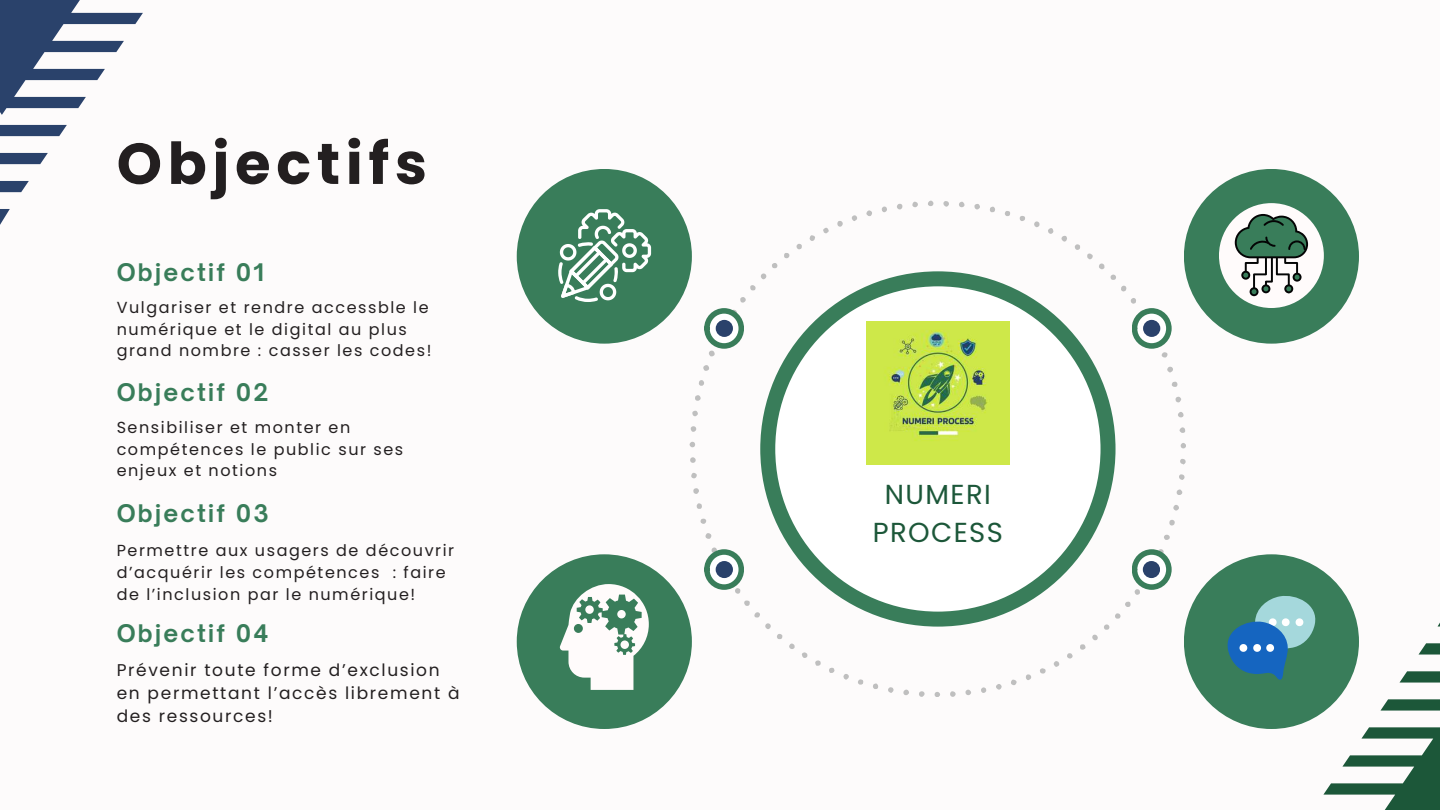
<style>
.page{position:relative;width:1440px;height:810px;background:#fdfbfb}
.page>*{position:absolute;margin:0;border:0;box-sizing:border-box;transform-origin:0 0}
.t1{font:700 57.7px "Poppins";letter-spacing:.1em;color:#231f20}
.t2{font:27.5px/38.2px "Poppins";letter-spacing:.05em;color:#1c5739;text-align:center}
.t3{font:700 23.2px "Open Sauce One";letter-spacing:.1em;color:#397d5a}
.t4{font:17px/23.2px "Poppins";letter-spacing:.1em;color:#231f20}
.t5{font:16px/21.8px "Poppins";letter-spacing:.1em;color:#231f20}
</style>
<div class="page">
<svg style="left:765px;top:627px;width:345px;height:70px"></svg>
<div style="left:1184px;top:169px;width:175px;height:175px;background:#397d5a;border-radius:50%"></div>
<svg style="left:1132px;top:308px;width:40px;height:41px"></svg>
<div style="left:1184px;top:554px;width:175px;height:175px;background:#397d5a;border-radius:50%"></div>
<svg style="left:1132px;top:549px;width:40px;height:41px"></svg>
<div style="left:1143px;top:561px;width:17px;height:17px;background:#2a426b;border-radius:50%"></div>
<div style="left:517px;top:554px;width:175px;height:175px;background:#397d5a;border-radius:50%"></div>
<svg style="left:704px;top:549px;width:40px;height:41px"></svg>
<div style="left:716px;top:561px;width:17px;height:17px;background:#2a426b;border-radius:50%"></div>
<div style="left:517px;top:169px;width:175px;height:175px;background:#397d5a;border-radius:50%"></div>
<svg style="left:704px;top:308px;width:40px;height:41px"></svg>
<div style="left:1143px;top:320px;width:17px;height:17px;background:#2a426b;border-radius:50%"></div>
<div style="left:716px;top:320px;width:17px;height:17px;background:#2a426b;border-radius:50%"></div>
<svg style="left:760px;top:271px;width:356px;height:356px"></svg>
<svg style="left:1285px;top:721px;width:155px;height:89px"></svg>
<svg style="left:1400px;top:671px;width:40px;height:12px"></svg>
<svg style="left:1419px;top:643px;width:21px;height:12px"></svg>
<svg style="left:1380px;top:699px;width:60px;height:12px"></svg>
<svg style="left:0;top:0;width:143px;height:115px"></svg>
<svg style="left:0;top:153px;width:48px;height:11px"></svg>
<svg style="left:0;top:181px;width:29px;height:11px"></svg>
<svg style="left:0;top:125px;width:67px;height:11px"></svg>
<svg style="left:0;top:209px;width:10px;height:16px"></svg>
<div style="left:1219px;top:203px;width:105px;height:105px;background:#fffbfb;border-radius:50%"></div>
<div style="left:1250px;top:287px;width:9px;height:9px;border:2px solid #040505;border-radius:50%"></div>
<svg style="left:1235px;top:214px;width:73px;height:80px"></svg>
<svg style="left:560px;top:584px;width:89px;height:106px"></svg>
<svg style="left:1227px;top:596px;width:89px;height:84px"></svg>
<svg style="left:558px;top:209px;width:93px;height:93px"></svg>
<img style="left:866px;top:322px;width:143px;height:143px">
<h1 class="t1" style="left:117px;top:123px;width:312px">Objectifs</h1>
<h3 class="t3" style="left:117px;top:258px;width:149px">Objectif 01</h3>
<p class="t5" style="left:117px;top:296px;width:316px">Vulgariser et rendre accessble le numérique et le digital au plus grand nombre : casser les codes!</p>
<h3 class="t3" style="left:117px;top:378px;width:153px">Objectif 02</h3>
<p class="t5" style="left:117px;top:416px;width:288px">Sensibiliser et monter en compétences le public sur ses enjeux et notions</p>
<h3 class="t3" style="left:117px;top:499px;width:154px">Objectif 03</h3>
<p class="t5" style="left:117px;top:540px;width:339px">Permettre aux usagers de découvrir d’acquérir les compétences : faire de l’inclusion par le numérique!</p>
<h3 class="t3" style="left:117px;top:619px;width:153px">Objectif 04</h3>
<p class="t4" style="left:117px;top:658px;width:344px">Prévenir toute forme d’exclusion en permettant l’accès librement à des ressources!</p>
<h2 class="t2" style="left:873px;top:475px;width:131px">NUMERI<br>PROCESS</h2>
</div>
